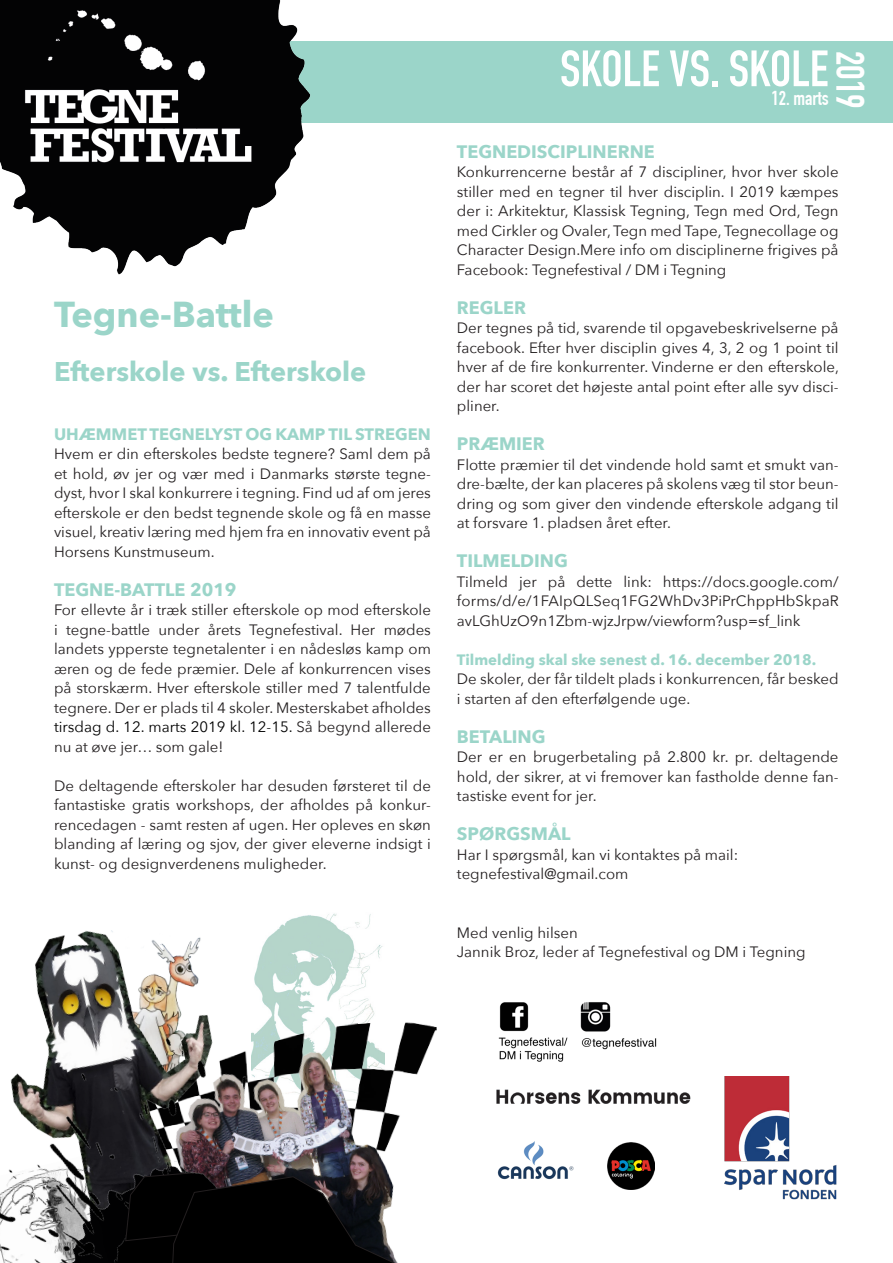
<style>
.page{position:relative;width:893px;height:1263px;background:#fff}
.page>*{position:absolute;margin:0;border:0;box-sizing:border-box;transform-origin:0 0}
.t1{font:700 50.25px "DIN Condensed";color:#fff}
.t2{font:50.25px "Myriad Pro";color:#fff}
.t3{font:700 39px "DIN Condensed";color:#fff}
.t4{font:700 36px "Avenir Next";color:#9bd5c9}
.t5{font:700 30.45px "DIN Condensed";color:#fff}
.t6{font:700 27px "Avenir Next";color:#9bd5c9}
.t7{font:700 19.8px "DIN Condensed";color:#fff}
.t8{font:700 18px "Avenir Next";color:#9bd5c9}
.t9{font:700 16.5px "Avenir Next";color:#9bd5c9}
.t10{font:15px/19.5px "Avenir Next";color:#231f20;text-align:justify}
.t11{font:700 15px "Avenir Next";color:#9bd5c9}
.s1{color:#000}
</style>
<div class="page">
<div style="left:240px;top:41px;width:653px;height:81px;background:#9bd5c9"></div>
<img style="left:0;top:0;width:368px;height:275px">
<div style="left:0;top:0;width:38px;height:74px;background:#030304"></div>
<img style="left:0;top:54px;width:11px;height:93px">
<img style="left:290px;top:913px;width:93px;height:107px">
<img style="left:35px;top:920px;width:255px;height:67px">
<img style="left:0;top:987px;width:351px;height:276px">
<img style="left:118px;top:1024px;width:319px;height:239px">
<svg style="left:125px;top:1171px;width:279px;height:92px;background:#171617"></svg>
<img style="left:580px;top:1002px;width:77px;height:48px">
<img style="left:498px;top:1002px;width:70px;height:60px">
<img style="left:725px;top:1076px;width:112px;height:123px">
<img style="left:607px;top:1142px;width:47px;height:47px">
<img style="left:497px;top:1141px;width:77px;height:39px">
<img style="left:496px;top:1089px;width:195px;height:15px">
<p class="t4" style="left:54px;top:284px;width:222px">Tegne-Battle</p>
<p class="t6" style="left:54px;top:349px;width:314px">Efterskole vs. Efterskole</p>
<p class="t9" style="left:54px;top:420px;width:378px">UHÆMMET TEGNELYST OG KAMP TIL STREGEN</p>
<p class="t10" style="left:54px;top:444px;width:378px">Hvem er din efterskoles bedste tegnere? Saml dem på et hold, øv jer og vær med i Danmarks største tegne&shy;dyst, hvor I skal konkurrere i tegning. Find ud af om jeres efterskole er den bedst tegnende skole og få en masse visuel, kreativ læring med hjem fra en innovativ event på Horsens Kunstmuseum.</p>
<p class="t8" style="left:54px;top:574px;width:184px">TEGNE-BATTLE 2019</p>
<p class="t10" style="left:54px;top:600px;width:378px">For ellevte år i træk stiller efterskole op mod efterskole i tegne-battle under årets Tegnefestival. Her mødes landets ypperste tegnetalenter i en nådesløs kamp om æren og de fede præmier. Dele af konkurrencen vises på storskærm. Hver efterskole stiller med 7 talentfulde tegnere. Der er plads til 4 skoler. Mesterskabet afholdes <span class="s1">tirsdag d. 12. marts 2019 kl. 12-15.</span> Så begynd allerede nu at øve jer… som gale!</p>
<p class="t10" style="left:54px;top:775px;width:378px">De deltagende efterskoler har desuden førsteret til de fantastiske gratis workshops, der afholdes på konkur&shy;rencedagen - samt resten af ugen. Her opleves en skøn blanding af læring og sjov, der giver eleverne indsigt i kunst- og designverdenens muligheder.</p>
<p class="t5" style="left:862px;top:48px;width:61px;rotate:90deg">2016</p>
<p class="t1" style="left:560px;top:39px;width:270px">SKOLE VS. SKOLE</p>
<p class="t7" style="left:771px;top:87px;width:59px">12. marts</p>
<p class="t3" style="left:873px;top:51px;width:60px;rotate:90deg">2019</p>
<p class="t2" style="left:610px;top:40px;width:220px">PROGRAM</p>
<p class="t7" style="left:750px;top:86px;width:77px">12.-17. ap il</p>
<p class="t8" style="left:457px;top:136px;width:199px">TEGNEDISCIPLINERNE</p>
<p class="t10" style="left:457px;top:162px;width:383px">Konkurrencerne består af 7 discipliner, hvor hver skole stiller med en tegner til hver disciplin. I 2019 kæmpes der i: Arkitektur, Klassisk Tegning, Tegn med Ord, Tegn med Cirkler og Ovaler, Tegn med Tape, Tegnecollage og Character Design.Mere info om disciplinerne frigives på Facebook: Tegnefestival / DM i Tegning</p>
<p class="t8" style="left:457px;top:292px;width:71px">REGLER</p>
<p class="t10" style="left:457px;top:318px;width:384px">Der tegnes på tid, svarende til opgavebeskrivelserne på facebook. Efter hver disciplin gives 4, 3, 2 og 1 point til hver af de fire konkurrenter. Vinderne er den efterskole, der har scoret det højeste antal point efter alle syv disci&shy;pliner.</p>
<p class="t8" style="left:457px;top:428px;width:89px">PRÆMIER</p>
<p class="t10" style="left:457px;top:454px;width:383px">Flotte præmier til det vindende hold samt et smukt van&shy;dre-bælte, der kan placeres på skolens væg til stor beun&shy;dring og som giver den vindende efterskole adgang til at forsvare 1. pladsen året efter.</p>
<p class="t8" style="left:457px;top:545px;width:112px">TILMELDING</p>
<p class="t10" style="left:457px;top:571px;width:383px">Tilmeld jer på dette link: https://docs.google.com/ forms/d/e/1FAIpQLSeq1FG2WhDv3PiPrChppHbSkpaR avLGhUzO9n1Zbm-wjzJrpw/viewform?usp=sf_link</p>
<p class="t11" style="left:457px;top:647px;width:361px">Tilmelding skal ske senest d. 16. december 2018.</p>
<p class="t10" style="left:457px;top:669px;width:383px">De skoler, der får tildelt plads i konkurrencen, får besked i starten af den efterfølgende uge.</p>
<p class="t8" style="left:457px;top:721px;width:90px">BETALING</p>
<p class="t10" style="left:457px;top:747px;width:383px">Der er en brugerbetaling på 2.800 kr. pr. deltagende hold, der sikrer, at vi fremover kan fastholde denne fan&shy;tastiske event for jer.</p>
<p class="t8" style="left:457px;top:818px;width:115px">SPØRGSMÅL</p>
<p class="t10" style="left:457px;top:844px;width:283px">Har I spørgsmål, kan vi kontaktes på mail:</p>
<p class="t10" style="left:457px;top:864px;width:173px">tegnefestival@gmail.com</p>
<p class="t10" style="left:457px;top:922px;width:122px">Med venlig hilsen</p>
<p class="t10" style="left:457px;top:942px;width:350px">Jannik Broz, leder af Tegnefestival og DM i Tegning</p>
</div>
